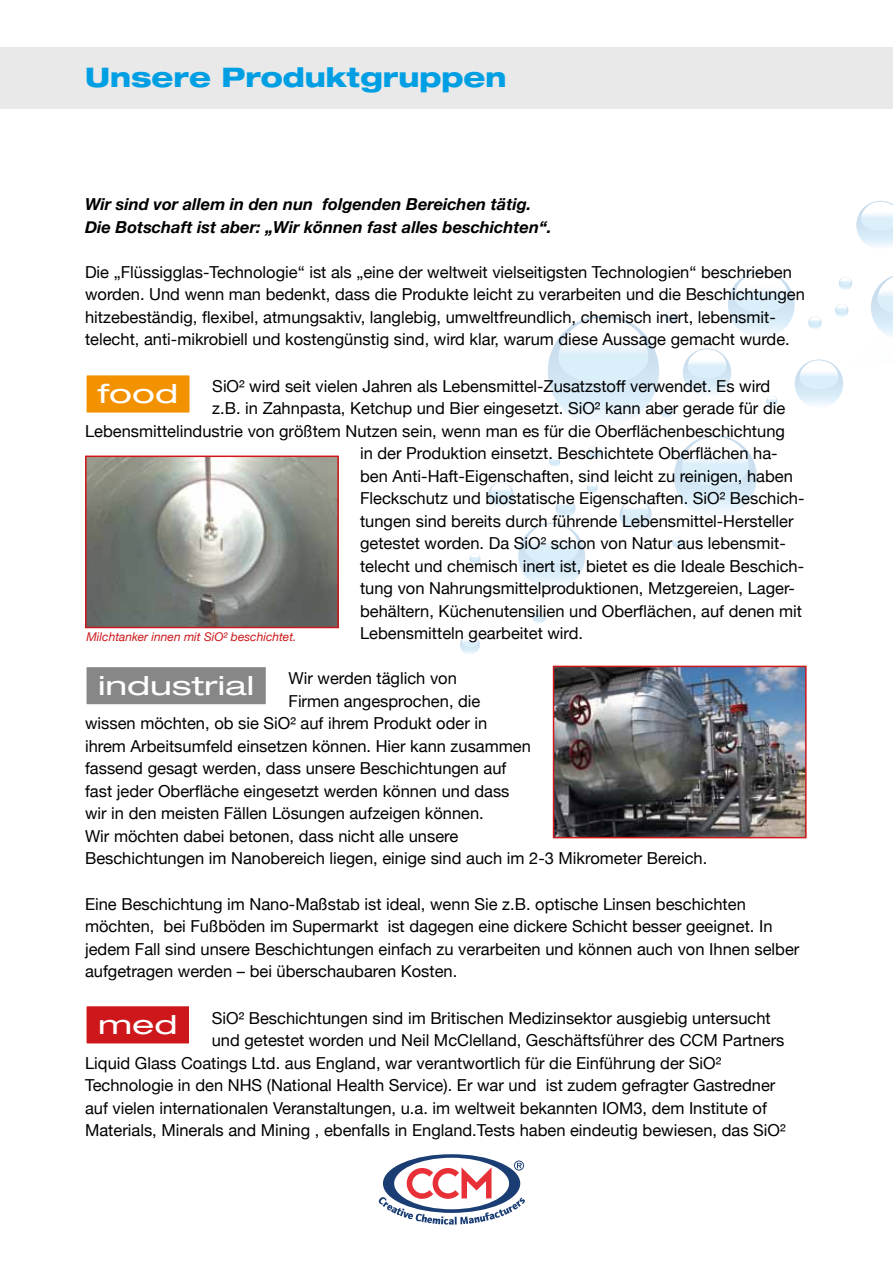
<style>
.page{position:relative;width:893px;height:1263px;background:#fff}
.page>*{position:absolute;margin:0;border:0;box-sizing:border-box;transform-origin:0 0}
.t1{font:800 expanded 27px "Helvetica Neue LT Std";color:#009fe3}
.t2{font:expanded 26.4px "Helvetica Neue LT Std";color:#fff;scale:1.27 1}
.t3{font:16.5px/22.5px "Helvetica Neue";color:#000}
.t4{font:italic 700 16.5px/22.5px "Helvetica Neue";color:#000}
.t5{font:italic 12px "Helvetica Neue";color:#cd171a}
</style>
<div class="page">
<svg style="left:548px;top:316px;width:111px;height:111px"></svg>
<svg style="left:553px;top:318px;width:100px;height:73px"></svg>
<svg style="left:674px;top:435px;width:83px;height:83px"></svg>
<svg style="left:678px;top:437px;width:74px;height:54px"></svg>
<svg style="left:728px;top:271px;width:67px;height:67px"></svg>
<svg style="left:731px;top:273px;width:60px;height:44px"></svg>
<svg style="left:518px;top:523px;width:67px;height:66px"></svg>
<svg style="left:522px;top:524px;width:60px;height:44px"></svg>
<svg style="left:871px;top:276px;width:22px;height:61px"></svg>
<svg style="left:683px;top:348px;width:48px;height:49px"></svg>
<svg style="left:685px;top:349px;width:44px;height:32px"></svg>
<svg style="left:795px;top:359px;width:48px;height:49px"></svg>
<svg style="left:797px;top:360px;width:44px;height:32px"></svg>
<svg style="left:619px;top:499px;width:33px;height:32px"></svg>
<svg style="left:621px;top:500px;width:29px;height:21px"></svg>
<svg style="left:488px;top:482px;width:26px;height:25px"></svg>
<svg style="left:556px;top:498px;width:19px;height:20px"></svg>
<svg style="left:557px;top:499px;width:17px;height:13px"></svg>
<svg style="left:460px;top:635px;width:20px;height:19px"></svg>
<svg style="left:856px;top:201px;width:37px;height:46px"></svg>
<svg style="left:766px;top:396px;width:11px;height:11px"></svg>
<svg style="left:587px;top:482px;width:11px;height:11px"></svg>
<svg style="left:549px;top:456px;width:11px;height:11px"></svg>
<svg style="left:469px;top:553px;width:12px;height:11px"></svg>
<svg style="left:672px;top:537px;width:11px;height:11px"></svg>
<svg style="left:588px;top:446px;width:13px;height:14px"></svg>
<svg style="left:589px;top:446px;width:12px;height:9px"></svg>
<svg style="left:659px;top:405px;width:14px;height:13px"></svg>
<svg style="left:660px;top:405px;width:12px;height:9px"></svg>
<svg style="left:533px;top:610px;width:13px;height:14px"></svg>
<svg style="left:533px;top:611px;width:12px;height:8px"></svg>
<svg style="left:839px;top:277px;width:13px;height:13px"></svg>
<svg style="left:835px;top:304px;width:13px;height:13px"></svg>
<svg style="left:808px;top:316px;width:14px;height:14px"></svg>
<svg style="left:809px;top:316px;width:12px;height:9px"></svg>
<svg style="left:665px;top:310px;width:13px;height:14px"></svg>
<svg style="left:665px;top:311px;width:12px;height:8px"></svg>
<div style="left:0;top:47px;width:893px;height:61px;background:#e9e9e9"></div>
<img style="left:88px;top:458px;width:248px;height:167px">
<div style="left:85px;top:455px;width:254px;height:173px;border:2px solid #cd171a"></div>
<div style="left:86px;top:666px;width:180px;height:39px;background:#878787"></div>
<div style="left:85px;top:666px;width:182px;height:40px;border:2px solid #fff"></div>
<div style="left:86px;top:375px;width:104px;height:38px;background:#f39200"></div>
<div style="left:85px;top:374px;width:106px;height:40px;border:2px solid #fff"></div>
<div style="left:86px;top:1005px;width:104px;height:39px;background:#cd171a"></div>
<div style="left:85px;top:1005px;width:105px;height:40px;border:2px solid #fff"></div>
<img style="left:556px;top:669px;width:248px;height:166px">
<div style="left:553px;top:666px;width:254px;height:172px;border:2px solid #cd171a"></div>
<svg style="left:378px;top:1154px;width:147px;height:71px"></svg>
<h1 class="t1" style="left:85px;top:60px;width:423px">Unsere Produktgruppen</h1>
<p class="t4" style="left:85px;top:193px;width:468px">Wir sind vor allem in den nun folgenden Bereichen tätig.<br>Die Botschaft ist aber: „Wir können fast alles beschichten“.</p>
<p class="t3" style="left:85px;top:259px;width:721px">Die „Flüssigglas-Technologie“ ist als „eine der weltweit vielseitigsten Technologien“ beschrieben worden. Und wenn man bedenkt, dass die Produkte leicht zu verarbeiten und die Beschichtungen hitzebeständig, flexibel, atmungsaktiv, langlebig, umweltfreundlich, chemisch inert, lebensmit&shy;telecht, anti-mikrobiell und kostengünstig sind, wird klar, warum diese Aussage gemacht wurde.</p>
<p class="t3" style="left:212px;top:373px;width:560px">SiO² wird seit vielen Jahren als Lebensmittel-Zusatzstoff verwendet. Es wird</p>
<p class="t3" style="left:212px;top:396px;width:575px">z.B. in Zahnpasta, Ketchup und Bier eingesetzt. SiO² kann aber gerade für die</p>
<p class="t3" style="left:85px;top:419px;width:701px">Lebensmittelindustrie von größtem Nutzen sein, wenn man es für die Oberflächenbeschichtung</p>
<p class="t3" style="left:360px;top:441px;width:419px">in der Produktion einsetzt. Beschichtete Oberflächen ha-</p>
<p class="t3" style="left:360px;top:464px;width:434px">ben Anti-Haft-Eigenschaften, sind leicht zu reinigen, haben</p>
<p class="t3" style="left:360px;top:486px;width:446px">Fleckschutz und biostatische Eigenschaften. SiO² Beschich-</p>
<p class="t3" style="left:360px;top:509px;width:435px">tungen sind bereits durch führende Lebensmittel-Hersteller</p>
<p class="t3" style="left:360px;top:531px;width:427px">getestet worden. Da SiO² schon von Natur aus lebensmit-</p>
<p class="t3" style="left:360px;top:554px;width:446px">telecht und chemisch inert ist, bietet es die Ideale Beschich-</p>
<p class="t3" style="left:360px;top:576px;width:436px">tung von Nahrungsmittelproduktionen, Metzgereien, Lager-</p>
<p class="t3" style="left:360px;top:599px;width:443px">behältern, Küchenutensilien und Oberflächen, auf denen mit</p>
<p class="t3" style="left:360px;top:621px;width:225px">Lebensmitteln gearbeitet wird.</p>
<p class="t3" style="left:289px;top:666px;width:170px">Wir werden täglich von</p>
<p class="t3" style="left:289px;top:689px;width:193px">Firmen angesprochen, die</p>
<p class="t3" style="left:85px;top:711px;width:404px">wissen möchten, ob sie SiO² auf ihrem Produkt oder in</p>
<p class="t3" style="left:85px;top:734px;width:447px">ihrem Arbeitsumfeld einsetzen können. Hier kann zusammen</p>
<p class="t3" style="left:85px;top:756px;width:423px">fassend gesagt werden, dass unsere Beschichtungen auf</p>
<p class="t3" style="left:85px;top:779px;width:426px">fast jeder Oberfläche eingesetzt werden können und dass</p>
<p class="t3" style="left:85px;top:801px;width:400px">wir in den meisten Fällen Lösungen aufzeigen können.</p>
<p class="t3" style="left:85px;top:824px;width:375px">Wir möchten dabei betonen, dass nicht alle unsere</p>
<p class="t3" style="left:85px;top:846px;width:624px">Beschichtungen im Nanobereich liegen, einige sind auch im 2-3 Mikrometer Bereich.</p>
<p class="t3" style="left:85px;top:891px;width:716px">Eine Beschichtung im Nano-Maßstab ist ideal, wenn Sie z.B. optische Linsen beschichten möchten, bei Fußböden im Supermarkt ist dagegen eine dickere Schicht besser geeignet. In jedem Fall sind unsere Beschichtungen einfach zu verarbeiten und können auch von Ihnen selber aufgetragen werden – bei überschaubaren Kosten.</p>
<p class="t3" style="left:212px;top:1005px;width:560px">SiO² Beschichtungen sind im Britischen Medizinsektor ausgiebig untersucht</p>
<p class="t3" style="left:212px;top:1028px;width:574px">und getestet worden und Neil McClelland, Geschäftsführer des CCM Partners</p>
<p class="t3" style="left:85px;top:1050px;width:638px">Liquid Glass Coatings Ltd. aus England, war verantwortlich für die Einführung der SiO²</p>
<p class="t3" style="left:85px;top:1073px;width:692px">Technologie in den NHS (National Health Service). Er war und ist zudem gefragter Gastredner</p>
<p class="t3" style="left:85px;top:1095px;width:683px">auf vielen internationalen Veranstaltungen, u.a. im weltweit bekannten IOM3, dem Institute of</p>
<p class="t3" style="left:85px;top:1118px;width:702px">Materials, Minerals and Mining , ebenfalls in England.Tests haben eindeutig bewiesen, das SiO²</p>
<h2 class="t2" style="left:98px;top:378px;width:64px">food</h2>
<p class="t5" style="left:86px;top:627px;width:212px">Milchtanker innen mit SiO² beschichtet.</p>
<h2 class="t2" style="left:98px;top:670px;width:124px">industrial</h2>
<h2 class="t2" style="left:98px;top:1009px;width:64px">med</h2>
</div>
